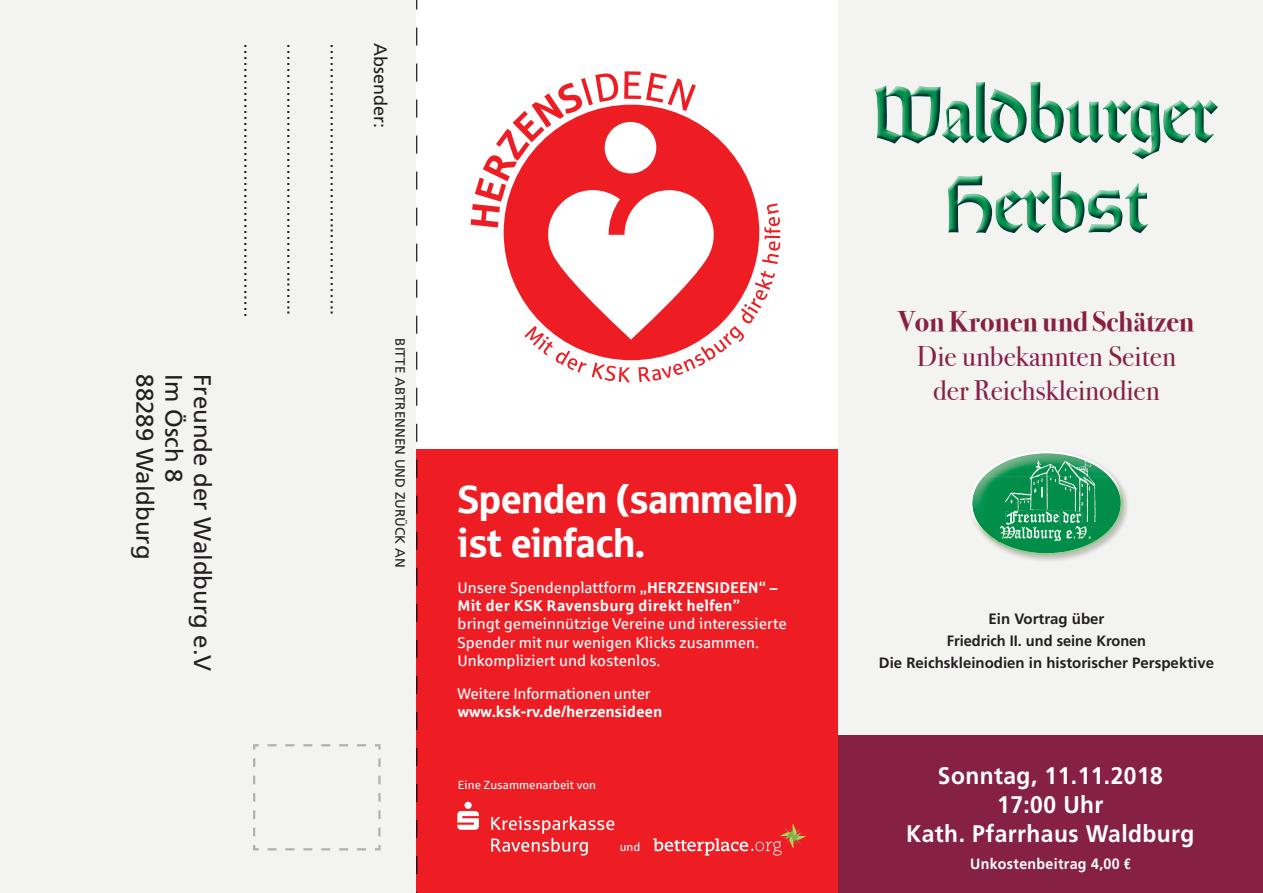
<style>
.page{position:relative;width:1263px;height:893px;background:#f3f3f2}
.page>*{position:absolute;margin:0;border:0;box-sizing:border-box;transform-origin:0 0}
.t1{font:84px/90px "Weiss Round Gothic DTC";letter-spacing:-.025em;color:#008e4a;text-align:center}
.t2{font:39.45px/43.8px "Sparkasse Head";color:#fff}
.t3{font:28.5px/34.2px "Bodoni Svty Two OSITCTT";color:#862144;text-align:center}
.t4{font:700 28.5px "Bodoni Svty Two OSITCTT";color:#862144}
.t5{font:700 24px/28.8px "Frutiger";letter-spacing:.02em;color:#fff;text-align:center;scale:.95 1}
.t6{font:24px "Frutiger";color:#231f20}
.t7{font:18px "Frutiger";color:#231f20}
.t8{font:15.45px/18.3px "Sparkasse Rg";color:#fff}
.t9{font:700 15.45px/18.3px "Sparkasse Rg";letter-spacing:.005em;color:#fff}
.t10{font:700 15px/22.2px "Frutiger";color:#231f20;text-align:center}
.t11{font:700 15px "Frutiger";letter-spacing:.02em;color:#fff;scale:.95 1}
.t12{font:13.5px "Frutiger";color:#231f20}
.t13{font:11.85px "Sparkasse Rg";color:#fff}
.s1{font-weight:400}
.s2{font-family:"Helvetica Neue";font-stretch:condensed}
</style>
<div class="page">
<div style="left:833px;top:736px;width:430px;height:157px;background:#862144"></div>
<div style="left:870px;top:79px;width:352px;height:159px;background:#253f8e;opacity:.8"></div>
<div style="left:417px;top:0;width:421px;height:893px;background:#fff"></div>
<div style="left:417px;top:450px;width:421px;height:443px;background:#ee1d23"></div>
<div style="left:504px;top:105px;width:255px;height:255px;background:#ee1d23;border-radius:50%"></div>
<svg style="left:530px;top:203px;width:250px;height:179px"></svg>
<svg style="left:471px;top:71px;width:243px;height:269px"></svg>
<svg style="left:457px;top:801px;width:157px;height:54px"></svg>
<svg style="left:653px;top:823px;width:153px;height:32px"></svg>
<svg style="left:253px;top:744px;width:128px;height:107px"></svg>
<div style="left:970px;top:451px;width:160px;height:112px;background:#231f20;opacity:.25"></div>
<img style="left:972px;top:477px;width:59px;height:64px">
<img style="left:1089px;top:477px;width:6px;height:45px">
<svg style="left:1060px;top:523px;width:12px;height:2px"></svg>
<img style="left:1090px;top:528px;width:21px;height:13px">
<img style="left:999px;top:542px;width:97px;height:11px">
<img style="left:1047px;top:505px;width:28px;height:4px">
<img style="left:1031px;top:505px;width:16px;height:4px">
<img style="left:1013px;top:505px;width:17px;height:4px">
<svg style="left:1011px;top:477px;width:79px;height:28px;background:#249c62"></svg>
<img style="left:981px;top:451px;width:131px;height:26px">
<svg style="left:973px;top:477px;width:10px;height:11px"></svg>
<svg style="left:1109px;top:477px;width:10px;height:11px"></svg>
<img style="left:970px;top:488px;width:13px;height:44px">
<img style="left:1110px;top:488px;width:13px;height:44px">
<svg style="left:983px;top:529px;width:25px;height:19px"></svg>
<svg style="left:1084px;top:529px;width:26px;height:19px"></svg>
<img style="left:1008px;top:546px;width:77px;height:9px">
<img style="left:1005px;top:509px;width:55px;height:16px">
<img style="left:1059px;top:509px;width:24px;height:14px">
<img style="left:998px;top:525px;width:92px;height:17px">
<svg style="left:416px;top:0;width:2px;height:893px"></svg>
<h3 class="t6" style="left:159px;top:374px;width:186px;rotate:90deg">88289 Waldburg</h3>
<h3 class="t6" style="left:188px;top:374px;width:110px;rotate:90deg">Im Ösch 8</h3>
<h3 class="t6" style="left:217px;top:374px;width:298px;rotate:90deg">Freunde der Waldburg e.V</h3>
<p class="t7" style="left:261px;top:43px;width:277px;rotate:90deg">…………………………………….…</p>
<p class="t7" style="left:304px;top:43px;width:274px;rotate:90deg">…………………………………..…..</p>
<p class="t7" style="left:348px;top:43px;width:274px;rotate:90deg">…………………………..…………..</p>
<p class="t7" style="left:391px;top:43px;width:87px;rotate:90deg">Absender:</p>
<p class="t12" style="left:408px;top:338px;width:230px;rotate:90deg">BITTE ABTRENNEN UND ZURÜCK AN</p>
<h2 class="t2" style="left:458px;top:476px;width:341px">Spenden (sammeln) ist einfach.</h2>
<p class="t9" style="left:457px;top:577px;width:322px"><span class="s1">Unsere Spendenplattform</span> „HERZENSIDEEN“ –<br>Mit der KSK Ravensburg direkt helfen”</p>
<p class="t8" style="left:457px;top:614px;width:331px">bringt gemeinnützige Vereine und interessierte<br>Spender mit nur wenigen Klicks zusammen.<br>Unkompliziert und kostenlos.</p>
<p class="t8" style="left:458px;top:684px;width:195px">Weitere Informationen unter</p>
<p class="t9" style="left:458px;top:702px;width:206px">www.ksk-rv.de/herzensideen</p>
<p class="t13" style="left:458px;top:778px;width:140px">Eine Zusammenarbeit von</p>
<p class="t13" style="left:620px;top:840px;width:22px">und</p>
<h1 class="t1" style="left:872px;top:69px;width:348px">Waldburger<br>Herbst</h1>
<h3 class="t4" style="left:898px;top:305px;width:297px">Von Kronen und Schätzen</h3>
<h3 class="t3" style="left:917px;top:339px;width:261px">Die unbekannten Seiten der Reichskleinodien</h3>
<p class="t10" style="left:879px;top:607px;width:337px">Ein Vortrag über<br>Friedrich II. und seine Kronen<br>Die Reichskleinodien in historischer Perspektive</p>
<h3 class="t5" style="left:906px;top:761px;width:305px">Sonntag, 11.11.2018<br>17:00 Uhr<br>Kath. Pfarrhaus Waldburg</h3>
<p class="t11" style="left:970px;top:855px;width:170px">Unkostenbeitrag 4,00 <span class="s2">€</span></p>
</div>
